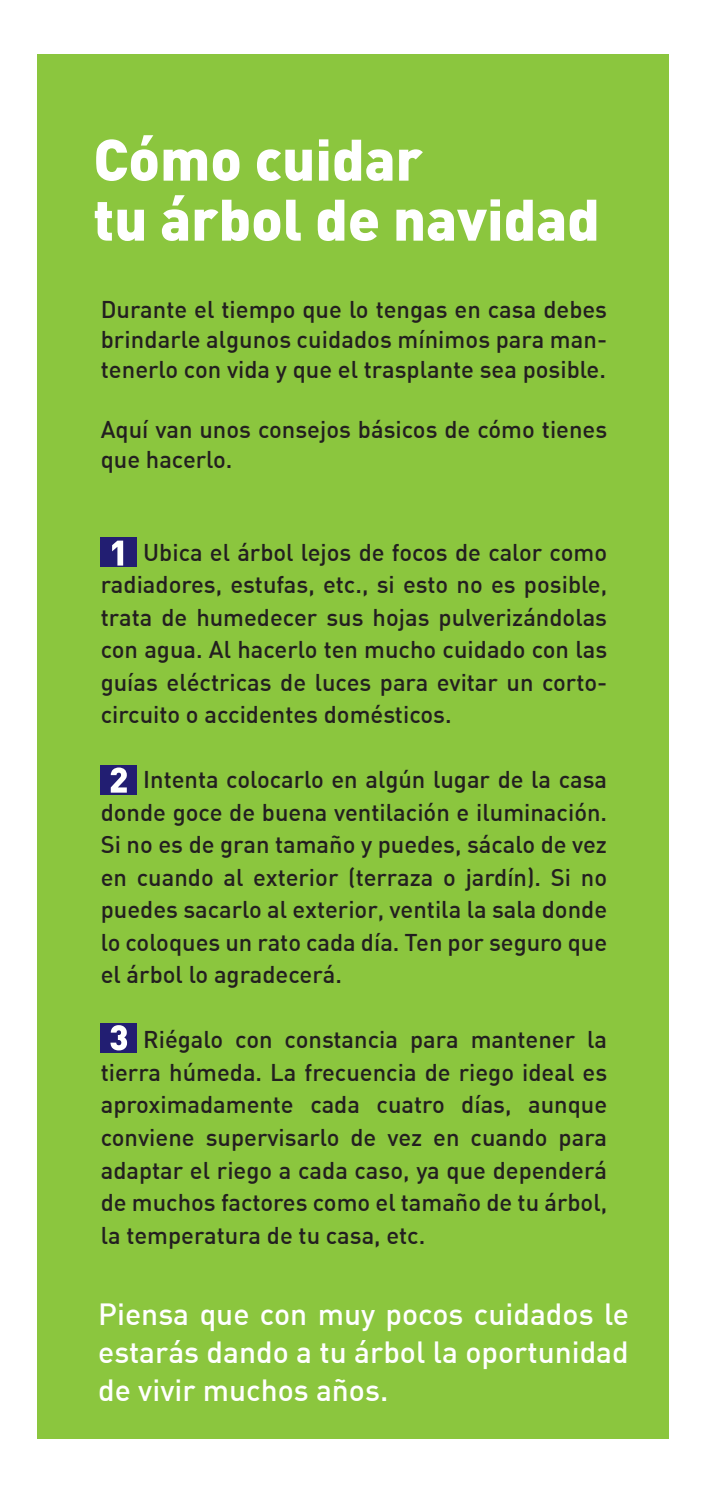
<style>
.page{position:relative;width:709px;height:1489px;background:#fff}
.page>*{position:absolute;margin:0;border:0;box-sizing:border-box;transform-origin:0 0}
.t1{font:900 57.5px/60px "DIN";color:#fff}
.t2{font:500 30px/37.5px "DIN";color:#fff;text-align:justify}
.t3{font:500 23.75px/32.5px "DIN";color:#231f20;text-align:justify}
</style>
<div class="page">
<div style="left:38px;top:54px;width:630px;height:1383px;background:#8bc63e"></div>
<div style="left:101px;top:537px;width:36px;height:30px;background:#221e72"></div>
<svg style="left:112px;top:540px;width:11px;height:25px"></svg>
<div style="left:101px;top:765px;width:36px;height:30px;background:#221e72"></div>
<svg style="left:111px;top:767px;width:16px;height:25px"></svg>
<div style="left:101px;top:1022px;width:36px;height:30px;background:#221e72"></div>
<svg style="left:110px;top:1025px;width:17px;height:25px"></svg>
<h1 class="t1" style="left:93px;top:127px;width:508px">Cómo cuidar<br>tu árbol de navidad</h1>
<p class="t3" style="left:101px;top:294px;width:508px;line-height:30px">Durante el tiempo que lo tengas en casa debes brindarle algunos cuidados mínimos para man&shy;tenerlo con vida y que el trasplante sea posible.</p>
<p class="t3" style="left:101px;top:414px;width:508px;line-height:30px">Aquí van unos consejos básicos de cómo tienes que hacerlo.</p>
<p class="t3" style="left:101px;top:535px;width:508px;text-indent:42px">Ubica el árbol lejos de focos de calor como radiadores, estufas, etc., si esto no es posible, trata de humedecer sus hojas pulverizándolas con agua. Al hacerlo ten mucho cuidado con las guías eléctricas de luces para evitar un corto&shy;circuito o accidentes domésticos.</p>
<p class="t3" style="left:101px;top:762px;width:508px;text-indent:42px">Intenta colocarlo en algún lugar de la casa donde goce de buena ventilación e iluminación.<br>Si no es de gran tamaño y puedes, sácalo de vez en cuando al exterior (terraza o jardín). Si no puedes sacarlo al exterior, ventila la sala donde lo coloques un rato cada día. Ten por seguro que el árbol lo agradecerá.</p>
<p class="t3" style="left:101px;top:1022px;width:508px;text-indent:42px">Riégalo con constancia para mantener la tierra húmeda. La frecuencia de riego ideal es aproximadamente cada cuatro días, aunque conviene supervisarlo de vez en cuando para adaptar el riego a cada caso, ya que dependerá de muchos factores como el tamaño de tu árbol, la temperatura de tu casa, etc.</p>
<p class="t2" style="left:98px;top:1294px;width:532px">Piensa que con muy pocos cuidados le estarás dando a tu árbol la oportunidad de vivir muchos años.</p>
</div>
